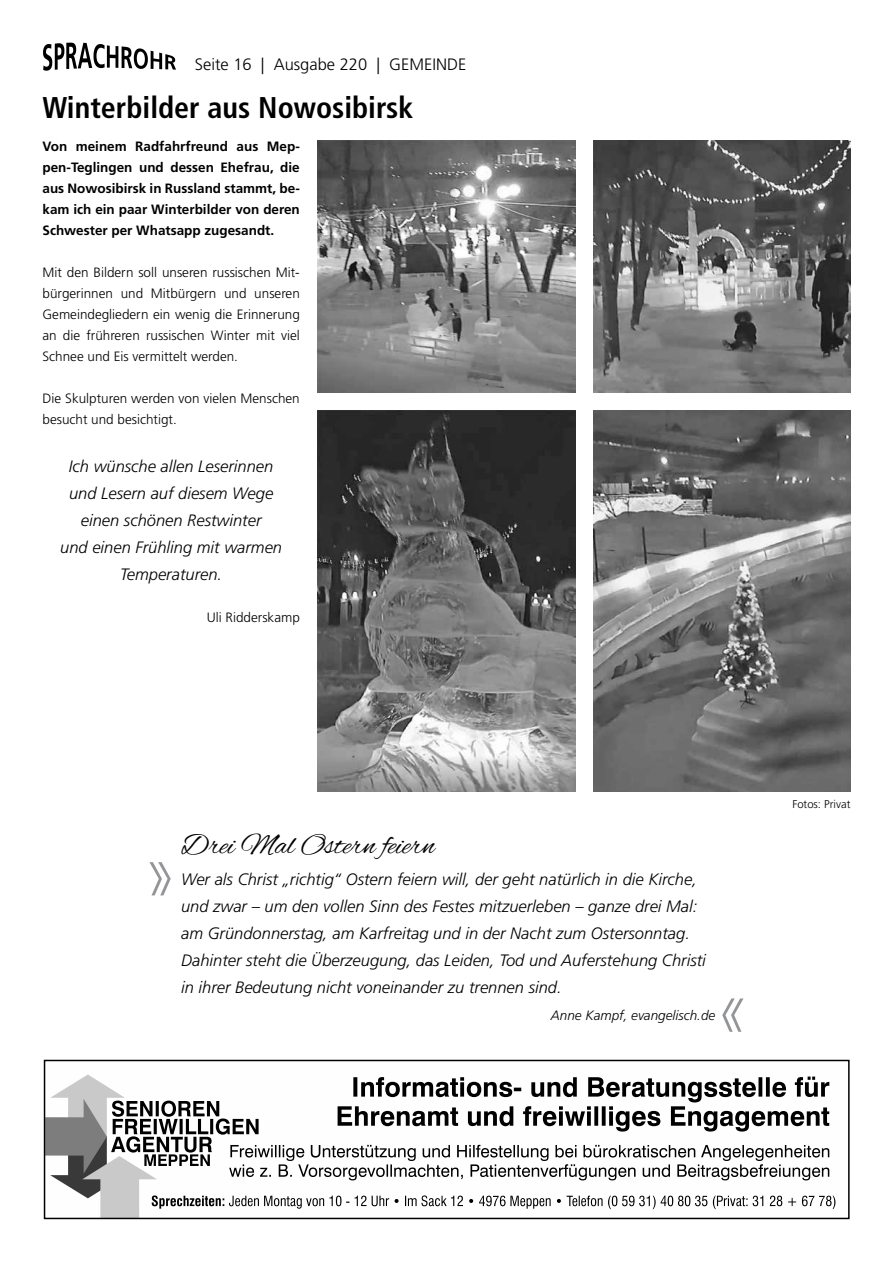
<style>
.page{position:relative;width:893px;height:1263px;background:#fff}
.page>*{position:absolute;margin:0;border:0;box-sizing:border-box;transform-origin:0 0}
.t1{font:700 condensed 30px "Frutiger LT Pro";color:#000}
.t2{font:30px "Alex Brush";color:#000}
.t3{font:italic 300 16.5px/27px "Frutiger LT Pro";color:#000;text-align:center}
.t4{font:300 16.5px "Frutiger LT Pro";color:#000}
.t5{font:300 13.5px/21px "Frutiger LT Pro";color:#000;text-align:justify}
.t6{font:700 13.5px/21px "Frutiger LT Pro";color:#000;text-align:justify}
.t7{font:italic 300 13.5px "Frutiger LT Pro";color:#000}
.t8{font:300 11.25px "Frutiger LT Pro";color:#000}
</style>
<div class="page">
<div style="left:44px;top:1060px;width:806px;height:159px;border:1px solid #000"></div>
<svg style="left:45px;top:1074px;width:790px;height:144px"></svg>
<svg style="left:43px;top:43px;width:133px;height:28px"></svg>
<img style="left:318px;top:141px;width:257px;height:252px">
<img style="left:318px;top:411px;width:257px;height:380px">
<img style="left:593px;top:411px;width:257px;height:380px">
<img style="left:593px;top:141px;width:257px;height:252px">
<svg style="left:722px;top:998px;width:21px;height:34px"></svg>
<svg style="left:149px;top:862px;width:22px;height:33px"></svg>
<p class="t4" style="left:195px;top:55px;width:273px">Seite 16 | Ausgabe 220 | GEMEINDE</p>
<h1 class="t1" style="left:43px;top:90px;width:372px">Winterbilder aus Nowosibirsk</h1>
<p class="t6" style="left:43px;top:136px;width:259px">Von meinem Radfahrfreund aus Mep&shy;pen-Teglingen und dessen Ehefrau, die aus Nowosibirsk in Russland stammt, be&shy;kam ich ein paar Winterbilder von deren Schwester per Whatsapp zugesandt.</p>
<p class="t5" style="left:43px;top:262px;width:259px">Mit den Bildern soll unseren russischen Mit&shy;bürgerinnen und Mitbürgern und unseren Gemeindegliedern ein wenig die Erinnerung an die frühreren russischen Winter mit viel Schnee und Eis vermittelt werden.</p>
<p class="t5" style="left:43px;top:388px;width:259px">Die Skulpturen werden von vielen Menschen besucht und besichtigt.</p>
<p class="t3" style="left:60px;top:453px;width:223px">Ich wünsche allen Leserinnen und Lesern auf diesem Wege einen schönen Restwinter<br>und einen Frühling mit warmen<br>Temperaturen.</p>
<p class="t5" style="left:207px;top:607px;width:95px">Uli Ridderskamp</p>
<h1 class="t2" style="left:181px;top:828px;width:255px">Drei Mal Ostern feiern</h1>
<p class="t3" style="left:181px;top:866px;width:526px;text-align:left">Wer als Christ „richtig“ Ostern feiern will, der geht natürlich in die Kirche, und zwar – um den vollen Sinn des Festes mitzuerleben – ganze drei Mal: am Gründonnerstag, am Karfreitag und in der Nacht zum Ostersonntag.<br>Dahinter steht die Überzeugung, das Leiden, Tod und Auferstehung Christi in ihrer Bedeutung nicht voneinander zu trennen sind.</p>
<p class="t7" style="left:551px;top:1008px;width:166px">Anne Kampf, evangelisch.de</p>
<p class="t8" style="left:792px;top:797px;width:60px">Fotos: Privat</p>
</div>
